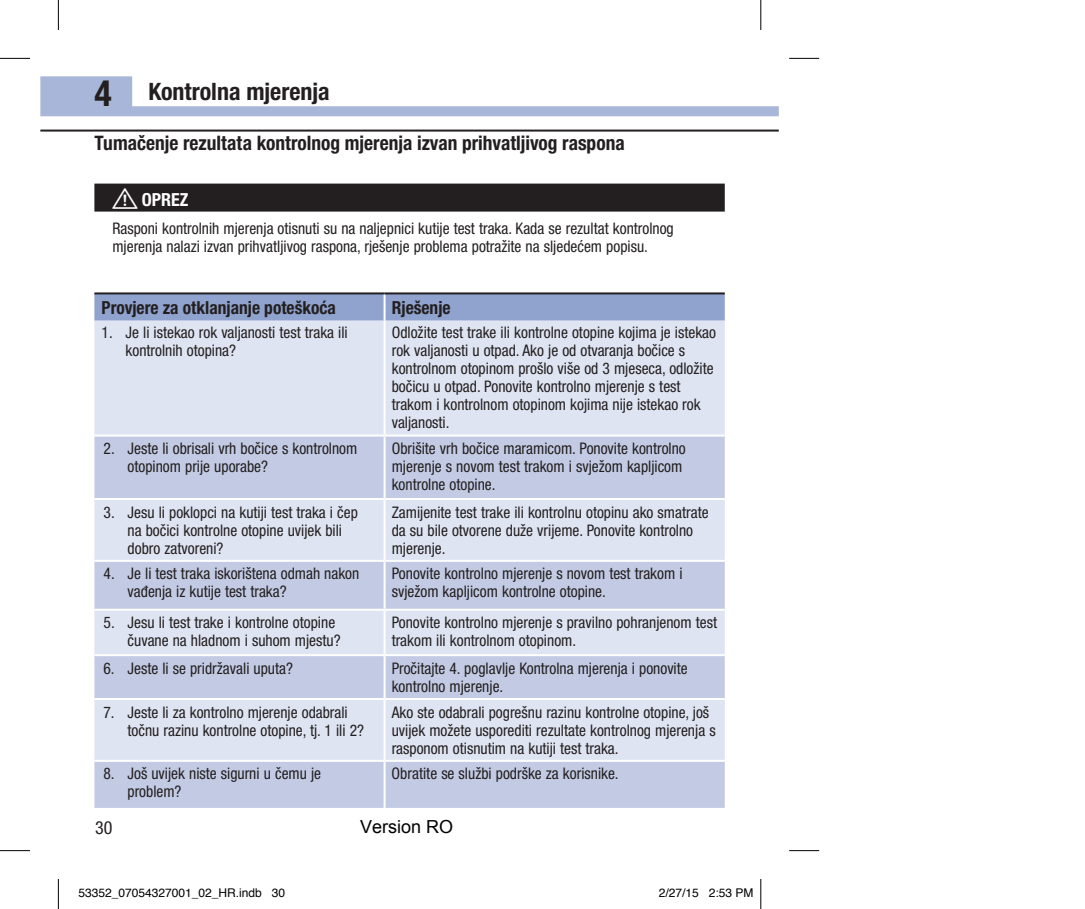
<style>
.page{position:relative;width:1085px;height:909px;background:#fff}
.page>*{position:absolute;margin:0;border:0;box-sizing:border-box;transform-origin:0 0}
.t1{font:700 condensed 24px "Helvetica Neue LTW1 G";color:#231f20}
.t2{font:700 condensed 20px "Helvetica Neue LTW1 G";color:#231f20}
.t3{font:700 condensed 18px "Helvetica Neue LTW1 G";color:#231f20}
.t4{font:18px "Arial";color:#000}
.t5{font:700 condensed 18px "Helvetica Neue LTW1 G";color:#fff}
.t6{font:condensed 18px "Helvetica Neue LTW1 G";color:#231f20}
.t7{font:condensed 16px/18px "Helvetica Neue LTW1 G";color:#231f20}
.t8{font:12px "Helvetica";color:#000}
.s1{font-size:36px}
.s2{font-family:"Labeling Font V";font-weight:400;font-stretch:normal;font-size:20px}
</style>
<div class="page">
<svg style="left:40px;top:76px;width:738px;height:40px"></svg>
<svg style="left:94px;top:294px;width:630px;height:27px"></svg>
<div style="left:94px;top:321px;width:630px;height:113px;background:#dee4f1"></div>
<svg style="left:94px;top:436px;width:630px;height:372px;fill:#c3cbe4"></svg>
<hr style="left:383px;top:321px;width:2px;height:113px;background:#fff">
<hr style="left:383px;top:436px;width:2px;height:62px;background:#fff">
<hr style="left:94px;top:498px;width:290px;height:2px;background:#fff">
<hr style="left:384px;top:498px;width:340px;height:2px;background:#fff">
<hr style="left:383px;top:500px;width:2px;height:60px;background:#fff">
<hr style="left:94px;top:560px;width:290px;height:2px;background:#fff">
<hr style="left:384px;top:560px;width:340px;height:2px;background:#fff">
<hr style="left:383px;top:562px;width:2px;height:47px;background:#fff">
<hr style="left:94px;top:609px;width:290px;height:2px;background:#fff">
<hr style="left:384px;top:609px;width:340px;height:2px;background:#fff">
<hr style="left:383px;top:611px;width:2px;height:43px;background:#fff">
<hr style="left:94px;top:654px;width:290px;height:2px;background:#fff">
<hr style="left:384px;top:654px;width:340px;height:2px;background:#fff">
<hr style="left:383px;top:656px;width:2px;height:42px;background:#fff">
<hr style="left:94px;top:698px;width:290px;height:2px;background:#fff">
<hr style="left:384px;top:698px;width:340px;height:2px;background:#fff">
<hr style="left:383px;top:700px;width:2px;height:60px;background:#fff">
<hr style="left:94px;top:760px;width:290px;height:2px;background:#fff">
<hr style="left:384px;top:760px;width:340px;height:2px;background:#fff">
<hr style="left:383px;top:762px;width:2px;height:46px;background:#fff">
<hr style="left:94px;top:292px;width:290px;height:2px;background:#231f20">
<hr style="left:383px;top:294px;width:2px;height:27px;background:#fff">
<hr style="left:384px;top:292px;width:340px;height:2px;background:#231f20">
<hr style="left:40px;top:130px;width:738px;height:2px;background:#231f20">
<div style="left:94px;top:184px;width:630px;height:28px;background:#231f20"></div>
<hr style="left:0;top:58px;width:30px;height:1px;background:#000">
<hr style="left:789px;top:58px;width:30px;height:1px;background:#000">
<hr style="left:0;top:850px;width:30px;height:1px;background:#000">
<hr style="left:789px;top:850px;width:30px;height:1px;background:#000">
<hr style="left:58px;top:0;width:1px;height:30px;background:#000">
<hr style="left:58px;top:879px;width:1px;height:30px;background:#000">
<hr style="left:760px;top:0;width:1px;height:30px;background:#000">
<hr style="left:760px;top:879px;width:1px;height:30px;background:#000">
<h1 class="t1" style="left:94px;top:77px;width:237px"><span class="s1">4</span> Kontrolna mjerenja</h1>
<p class="t2" style="left:94px;top:130px;width:531px">Tumačenje rezultata kontrolnog mjerenja izvan prihvatljivog raspona</p>
<p class="t5" style="left:112px;top:188px;width:78px"><span class="s2">w</span> OPREZ</p>
<p class="t7" style="left:112px;top:220px;width:563px">Rasponi kontrolnih mjerenja otisnuti su na naljepnici kutije test traka. Kada se rezultat kontrolnog mjerenja nalazi izvan prihvatljivog raspona, rješenje problema potražite na sljedećem popisu.</p>
<p class="t3" style="left:102px;top:296px;width:236px">Provjere za otklanjanje poteškoća</p>
<p class="t3" style="left:392px;top:296px;width:60px">Rješenje</p>
<p class="t7" style="left:126px;top:324px;width:223px;text-indent:-24px">1. Je li istekao rok valjanosti test traka ili kontrolnih otopina?</p>
<p class="t7" style="left:392px;top:324px;width:326px">Odložite test trake ili kontrolne otopine kojima je istekao rok valjanosti u otpad. Ako je od otvaranja bočice s kontrolnom otopinom prošlo više od 3 mjeseca, odložite bočicu u otpad. Ponovite kontrolno mjerenje s test trakom i kontrolnom otopinom kojima nije istekao rok valjanosti.</p>
<p class="t7" style="left:128px;top:439px;width:231px;text-indent:-24px">2. Jeste li obrisali vrh bočice s kontrolnom otopinom prije uporabe?</p>
<p class="t7" style="left:392px;top:439px;width:295px">Obrišite vrh bočice maramicom. Ponovite kontrolno mjerenje s novom test trakom i svježom kapljicom kontrolne otopine.</p>
<p class="t7" style="left:128px;top:503px;width:232px;text-indent:-24px">3. Jesu li poklopci na kutiji test traka i čep na bočici kontrolne otopine uvijek bili dobro zatvoreni?</p>
<p class="t7" style="left:392px;top:503px;width:318px">Zamijenite test trake ili kontrolnu otopinu ako smatrate da su bile otvorene duže vrijeme. Ponovite kontrolno mjerenje.</p>
<p class="t7" style="left:127px;top:565px;width:233px;text-indent:-24px">4. Je li test traka iskorištena odmah nakon vađenja iz kutije test traka?</p>
<p class="t7" style="left:391px;top:565px;width:292px">Ponovite kontrolno mjerenje s novom test trakom i svježom kapljicom kontrolne otopine.</p>
<p class="t7" style="left:127px;top:614px;width:214px;text-indent:-24px">5. Jesu li test trake i kontrolne otopine čuvane na hladnom i suhom mjestu?</p>
<p class="t7" style="left:391px;top:614px;width:327px">Ponovite kontrolno mjerenje s pravilno pohranjenom test trakom ili kontrolnom otopinom.</p>
<p class="t7" style="left:103px;top:659px;width:191px">6. Jeste li se pridržavali uputa?</p>
<p class="t7" style="left:391px;top:659px;width:297px">Pročitajte 4. poglavlje Kontrolna mjerenja i ponovite kontrolno mjerenje.</p>
<p class="t7" style="left:127px;top:703px;width:238px;text-indent:-24px">7. Jeste li za kontrolno mjerenje odabrali točnu razinu kontrolne otopine, tj. 1 ili 2?</p>
<p class="t7" style="left:391px;top:703px;width:325px">Ako ste odabrali pogrešnu razinu kontrolne otopine, još uvijek možete usporediti rezultate kontrolnog mjerenja s rasponom otisnutim na kutiji test traka.</p>
<p class="t7" style="left:127px;top:765px;width:195px;text-indent:-24px">8. Još uvijek niste sigurni u čemu je problem?</p>
<p class="t7" style="left:391px;top:765px;width:228px">Obratite se službi podrške za korisnike.</p>
<p class="t6" style="left:95px;top:817px;width:19px">30</p>
<p class="t4" style="left:360px;top:815px;width:95px">Version RO</p>
<p class="t8" style="left:78px;top:883px;width:208px">53352_07054327001_02_HR.indb 30</p>
<p class="t8" style="left:658px;top:883px;width:96px">2/27/15 2:53 PM</p>
</div>
